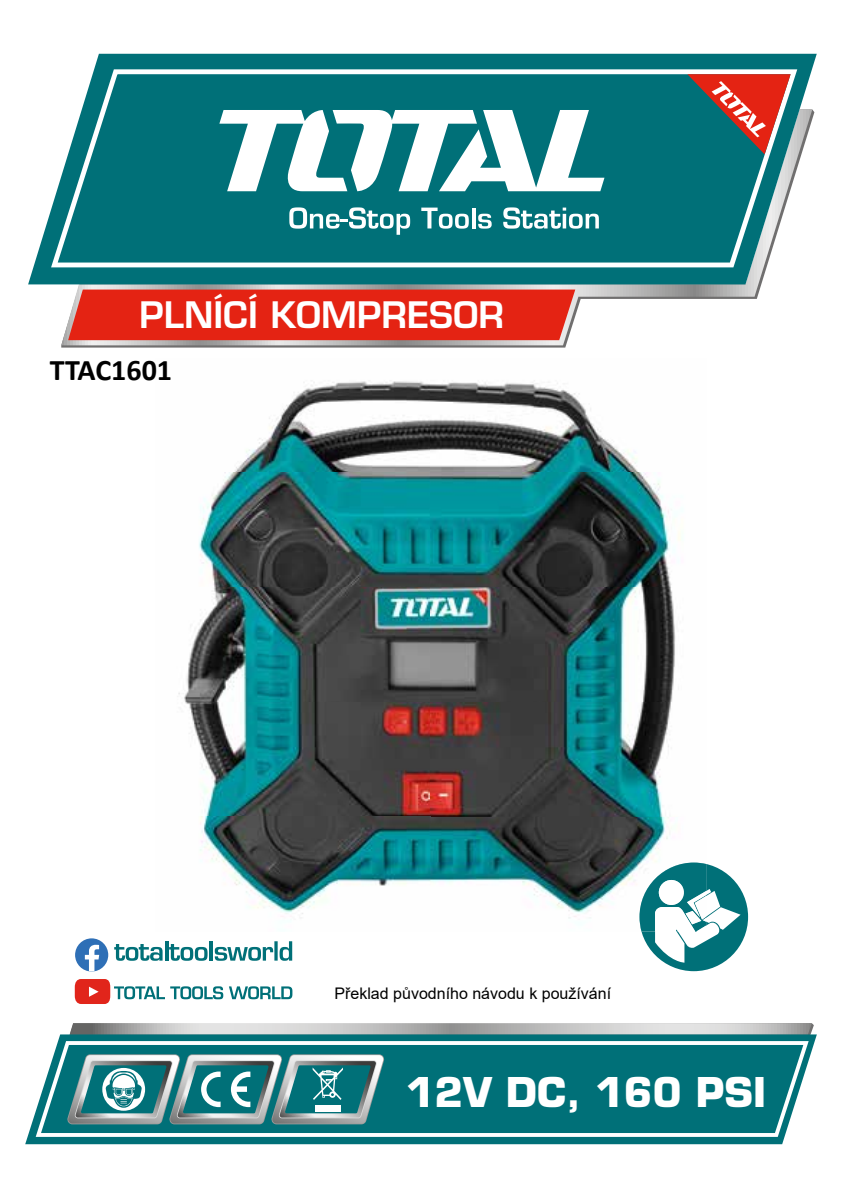
<style>
.page{position:relative;width:842px;height:1191px;background:#fff}
.page>*{position:absolute;margin:0;border:0;box-sizing:border-box;transform-origin:0 0}
.t1{font:700 40px "Eurostile LT Std";color:#fff}
.t2{font:600 35.6px "Eurostile LT Std";color:#fff}
.t3{font:700 30px "Calibri";color:#000}
.t4{font:16px "Arial";color:#000}
</style>
<div class="page">
<svg style="left:69px;top:1023px;width:745px;height:11px;background:#c1c1c0"></svg>
<svg style="left:61px;top:284px;width:701px;height:61px"></svg>
<div style="left:68px;top:289px;width:507px;height:51px;background:#e42313"></div>
<svg style="left:25px;top:1034px;width:792px;height:110px;fill:#007078"></svg>
<svg style="left:36px;top:1041px;width:773px;height:95px;background:#25848b"></svg>
<svg style="left:28px;top:54px;width:789px;height:230px;fill:#007078"></svg>
<svg style="left:51px;top:69px;width:746px;height:198px;background:#24848a"></svg>
<svg style="left:219px;top:110px;width:385px;height:81px"></svg>
<svg style="left:289px;top:207px;width:121px;height:28px"></svg>
<svg style="left:421px;top:208px;width:48px;height:21px"></svg>
<hr style="left:472px;top:208px;width:3px;height:20px;background:#fff">
<svg style="left:478px;top:214px;width:14px;height:15px"></svg>
<svg style="left:503px;top:207px;width:96px;height:22px"></svg>
<div style="left:639px;top:862px;width:109px;height:109px;background:#007078;border-radius:50%"></div>
<svg style="left:687px;top:74px;width:104px;height:80px;background:#7f5e5b"></svg>
<svg style="left:67px;top:1054px;width:317px;height:70px;background:#639a9d"></svg>
<img style="left:178px;top:381px;width:503px;height:538px">
<img style="left:639px;top:862px;width:67px;height:69px">
<img style="left:659px;top:880px;width:25px;height:25px;border-radius:12px">
<svg style="left:655px;top:889px;width:86px;height:73px"></svg>
<svg style="left:75px;top:979px;width:217px;height:25px"></svg>
<svg style="left:114px;top:944px;width:49px;height:16px"></svg>
<hr style="left:165px;top:941px;width:3px;height:19px;background:#007078">
<svg style="left:169px;top:944px;width:39px;height:16px"></svg>
<hr style="left:210px;top:941px;width:3px;height:19px;background:#007078">
<svg style="left:215px;top:941px;width:77px;height:19px"></svg>
<div style="left:75px;top:938px;width:33px;height:33px;background:#2e6fb6;border-radius:50%"></div>
<svg style="left:85px;top:944px;width:14px;height:27px"></svg>
<h2 class="t2" style="left:140px;top:292px;width:366px">PLNÍCÍ KOMPRESOR</h2>
<h3 class="t3" style="left:50px;top:348px;width:124px">TTAC1601</h3>
<p class="t4" style="left:334px;top:982px;width:278px">Překlad původního návodu k používání</p>
<h1 class="t1" style="left:406px;top:1067px;width:362px">12V DC, 160 PSI</h1>
</div>
